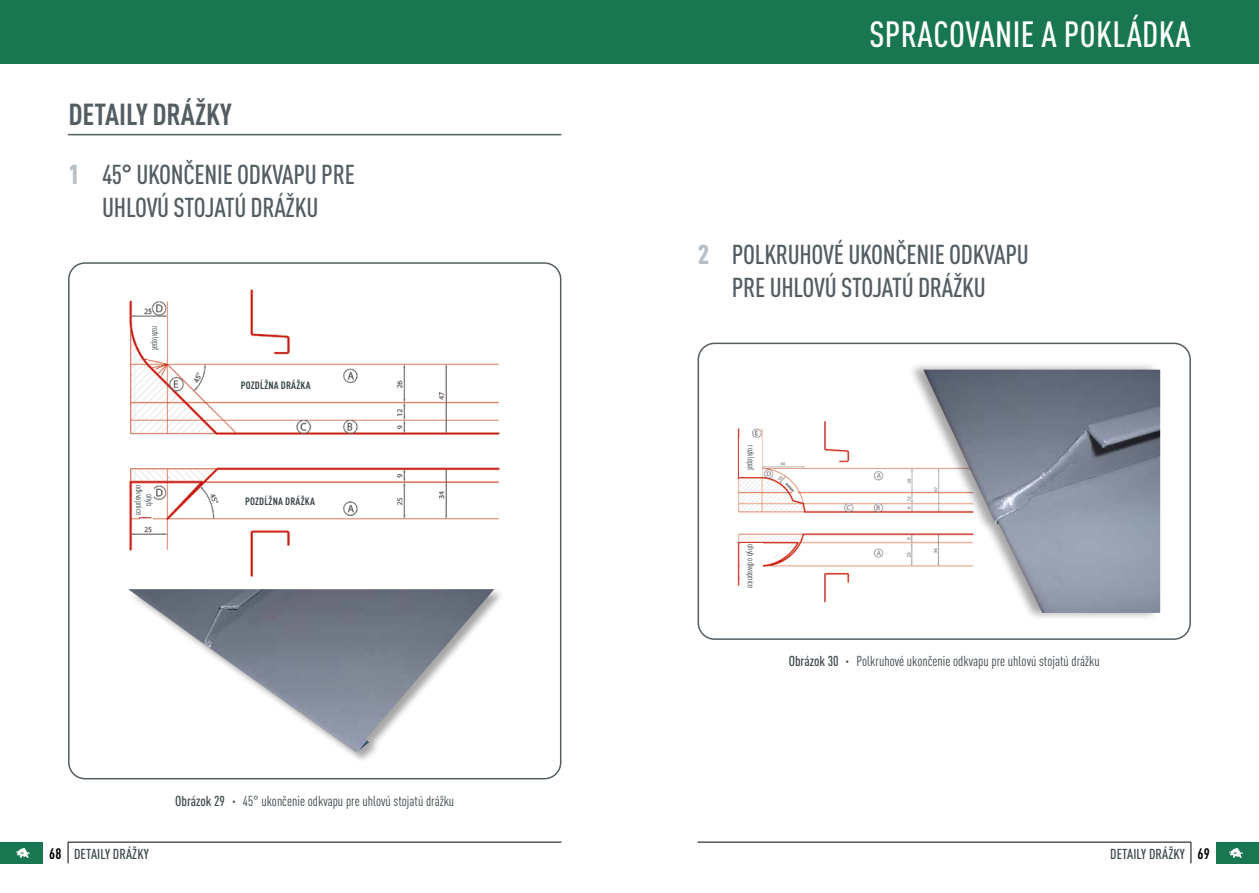
<style>
.page{position:relative;width:1259px;height:893px;background:#fff}
.page>*{position:absolute;margin:0;border:0;box-sizing:border-box;transform-origin:0 0}
.t1{font:500 condensed 36px "DIN Pro";letter-spacing:.01em;color:#fff}
.t2{font:700 condensed 30px "DIN Pro";color:#535d62}
.t3{font:500 condensed 27px/33px "DIN Pro";letter-spacing:-.01em;color:#535d62;text-align:center}
.t4{font:condensed 14.25px "DIN Pro";color:#394448}
.t5{font:500 condensed 14.25px "DIN Pro";letter-spacing:.01em;color:#394448}
.t6{font:700 condensed 10.5px "DIN Pro";letter-spacing:.02em;color:#394448}
.t7{font:condensed 9px/10.5px "DIN Pro";color:#394448;text-align:center}
.t8{font:500 condensed 3.6px "DIN Pro";color:#000}
.s1{font-weight:900;color:#b6c0c6}
.s2{font-weight:500}
.s3{font-weight:700;font-size:15px;color:#000}
</style>
<div class="page">
<div style="left:0;top:0;width:1259px;height:64px;background:#187750"></div>
<div style="left:1216px;top:842px;width:43px;height:21px;background:#187750"></div>
<hr style="left:697px;top:842px;width:494px;height:1px;background:#000">
<svg style="left:1190px;top:842px;width:1px;height:21px"></svg>
<svg style="left:1229px;top:848px;width:13px;height:10px"></svg>
<div style="left:0;top:842px;width:43px;height:21px;background:#187750"></div>
<hr style="left:68px;top:842px;width:493px;height:1px;background:#000">
<svg style="left:68px;top:842px;width:1px;height:21px"></svg>
<svg style="left:16px;top:848px;width:14px;height:10px"></svg>
<hr style="left:68px;top:134px;width:493px;height:1px;background:#535d62">
<img style="left:128px;top:589px;width:366px;height:163px">
<img style="left:129px;top:289px;width:371px;height:288px">
<div style="left:212px;top:372px;width:127px;height:26px;background:#fff"></div>
<div style="left:145px;top:319px;width:21px;height:38px;background:#fff"></div>
<div style="left:135px;top:484px;width:19px;height:32px;background:#fff"></div>
<div style="left:220px;top:488px;width:119px;height:26px;background:#fff"></div>
<svg style="left:140px;top:518px;width:12px;height:4px"></svg>
<svg style="left:139px;top:517px;width:12px;height:1px"></svg>
<div style="left:68px;top:262px;width:493px;height:517px;border:2px solid #535d62;border-radius:16px"></div>
<img style="left:737px;top:421px;width:170px;height:182px">
<div style="left:907px;top:361px;width:252px;height:260px;background:#000;opacity:.35"></div>
<img style="left:923px;top:370px;width:237px;height:243px">
<div style="left:740px;top:439px;width:22px;height:38px;background:#fff"></div>
<div style="left:740px;top:543px;width:22px;height:46px;background:#fff"></div>
<svg style="left:782px;top:478px;width:16px;height:18px"></svg>
<div style="left:697px;top:343px;width:494px;height:297px;border:2px solid #535d62;border-radius:16px"></div>
<h2 class="t2" style="left:68px;top:92px;width:165px">DETAILY DRÁŽKY</h2>
<h3 class="t3" style="left:68px;top:156px;width:276px"><span class="s1">1</span> 45° UKONČENIE ODKVAPU PRE<br>UHLOVÚ STOJATÚ DRÁŽKU</h3>
<p class="t7" style="left:161px;top:326px;width:26px;rotate:90deg">rozklepať</p>
<p class="t6" style="left:241px;top:377px;width:71px">POZDĹŽNA DRÁŽKA</p>
<p class="t7" style="left:156px;top:485px;width:32px;rotate:90deg">ohyb odkvapnice</p>
<p class="t6" style="left:245px;top:493px;width:71px">POZDĹŽNA DRÁŽKA</p>
<p class="t4" style="left:175px;top:791px;width:280px"><span class="s2">Obrázok 29 ·</span> 45° ukončenie odkvapu pre uhlovú stojatú drážku</p>
<h1 class="t1" style="left:869px;top:7px;width:323px">SPRACOVANIE A POKLÁDKA</h1>
<h3 class="t3" style="left:697px;top:236px;width:333px"><span class="s1">2</span> POLKRUHOVÉ UKONČENIE ODKVAPU<br>PRE UHLOVÚ STOJATÚ DRÁŽKU</h3>
<p class="t7" style="left:757px;top:445px;width:26px;rotate:90deg">rozklepať</p>
<p class="t7" style="left:757px;top:544px;width:46px;rotate:90deg">ohyb odkvapnice</p>
<p class="t8" style="left:788px;top:481px;width:12px;rotate:49deg">prehnutie</p>
<p class="t4" style="left:789px;top:651px;width:312px"><span class="s2">Obrázok 30 ·</span> Polkruhové ukončenie odkvapu pre uhlovú stojatú drážku</p>
<p class="t5" style="left:49px;top:843px;width:101px"><span class="s3">68</span> Detaily drážky</p>
<p class="t5" style="left:1110px;top:843px;width:101px">Detaily drážky <span class="s3">69</span></p>
</div>
